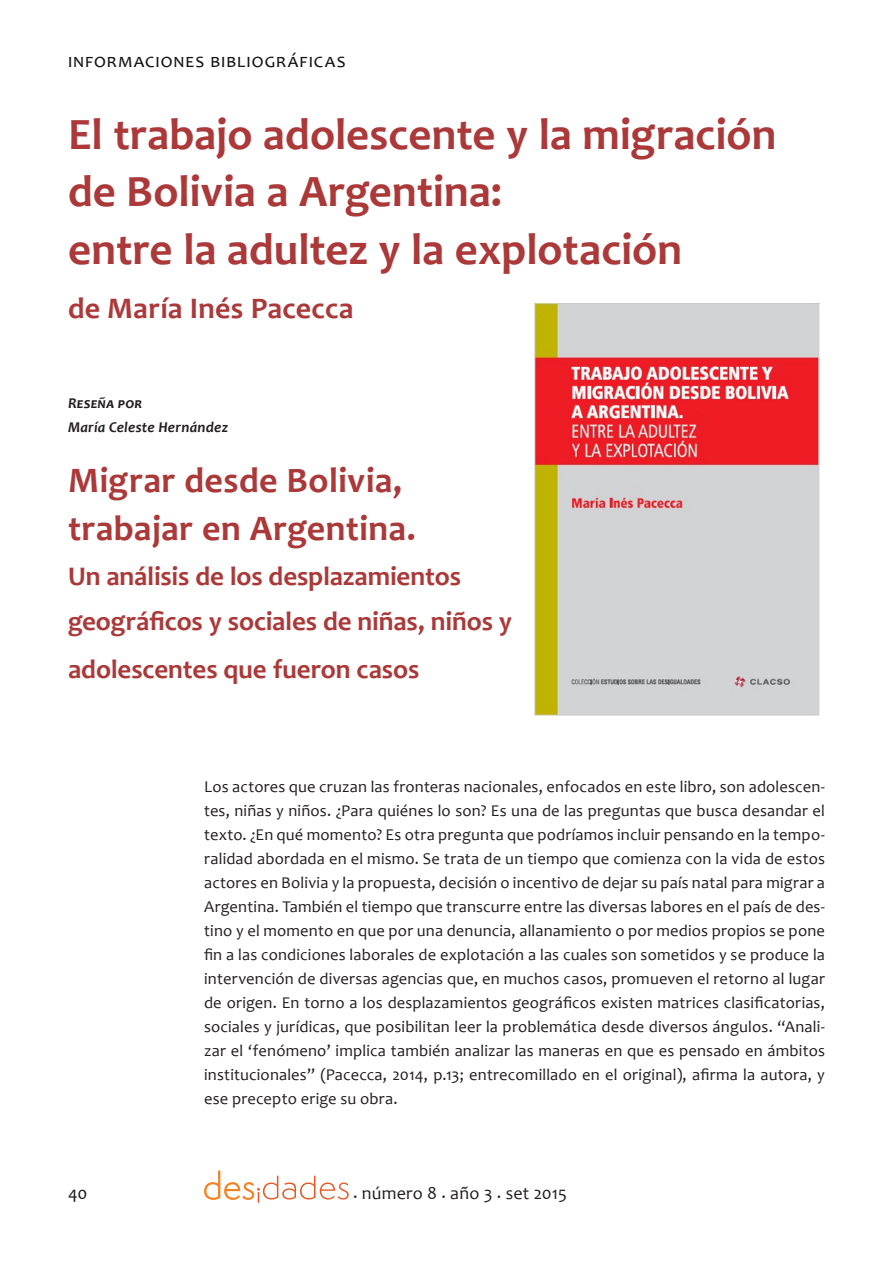
<style>
.page{position:relative;width:893px;height:1263px;background:#fff}
.page>*{position:absolute;margin:0;border:0;box-sizing:border-box;transform-origin:0 0}
.t1{font:700 45px/57.6px "Candara";color:#ab3939}
.t2{font:700 36px/48px "Candara";letter-spacing:.01em;color:#ab3939}
.t3{font:700 30px "Candara";letter-spacing:.005em;color:#ab3939}
.t4{font:700 27px/45px "Candara";letter-spacing:-.005em;color:#ab3939}
.t5{font:19.5px "Candara";letter-spacing:.05em;color:#141414}
.t6{font:18px "Candara";letter-spacing:.01em;color:#231f20}
.t7{font:18px "Candara";color:#141414}
.t8{font:16.5px/24px "Candara";letter-spacing:.01em;color:#231f20;text-align:justify}
.t9{font:italic 700 15px/24px "Candara";letter-spacing:.015em;color:#231f20}
</style>
<div class="page">
<svg style="left:204px;top:1170px;width:145px;height:33px"></svg>
<img style="left:534px;top:303px;width:286px;height:413px">
<p class="t5" style="left:68px;top:48px;width:279px">informaciones bibliográficas</p>
<h1 class="t1" style="left:68px;top:105px;width:710px">El trabajo adolescente y la migración de Bolivia a Argentina:<br>entre la adultez y la explotación</h1>
<h3 class="t3" style="left:68px;top:289px;width:287px">de María Inés Pacecca</h3>
<p class="t9" style="left:68px;top:391px;width:161px">Reseña por<br>María Celeste Hernández</p>
<h2 class="t2" style="left:68px;top:456px;width:349px">Migrar desde Bolivia, trabajar en Argentina.</h2>
<h3 class="t4" style="left:68px;top:553px;width:446px">Un análisis de los desplazamientos geográficos y sociales de niñas, niños y</h3>
<h3 class="t4" style="left:68px;top:646px;width:353px">adolescentes que fueron casos</h3>
<p class="t8" style="left:204px;top:775px;width:622px">Los actores que cruzan las fronteras nacionales, enfocados en este libro, son adolescen&shy;tes, niñas y niños. ¿Para quiénes lo son? Es una de las preguntas que busca desandar el texto. ¿En qué momento? Es otra pregunta que podríamos incluir pensando en la tempo&shy;ralidad abordada en el mismo. Se trata de un tiempo que comienza con la vida de estos actores en Bolivia y la propuesta, decisión o incentivo de dejar su país natal para migrar a Argentina. También el tiempo que transcurre entre las diversas labores en el país de des&shy;tino y el momento en que por una denuncia, allanamiento o por medios propios se pone fin a las condiciones laborales de explotación a las cuales son sometidos y se produce la intervención de diversas agencias que, en muchos casos, promueven el retorno al lugar de origen. En torno a los desplazamientos geográficos existen matrices clasificatorias, sociales y jurídicas, que posibilitan leer la problemática desde diversos ángulos. “Anali&shy;zar el ‘fenómeno’ implica también analizar las maneras en que es pensado en ámbitos institucionales” (Pacecca, 2014, p.13; entrecomillado en el original), afirma la autora, y ese precepto erige su obra.</p>
<p class="t7" style="left:68px;top:1182px;width:21px">40</p>
<p class="t6" style="left:353px;top:1182px;width:215px">. número 8 . año 3 . set 2015</p>
</div>
